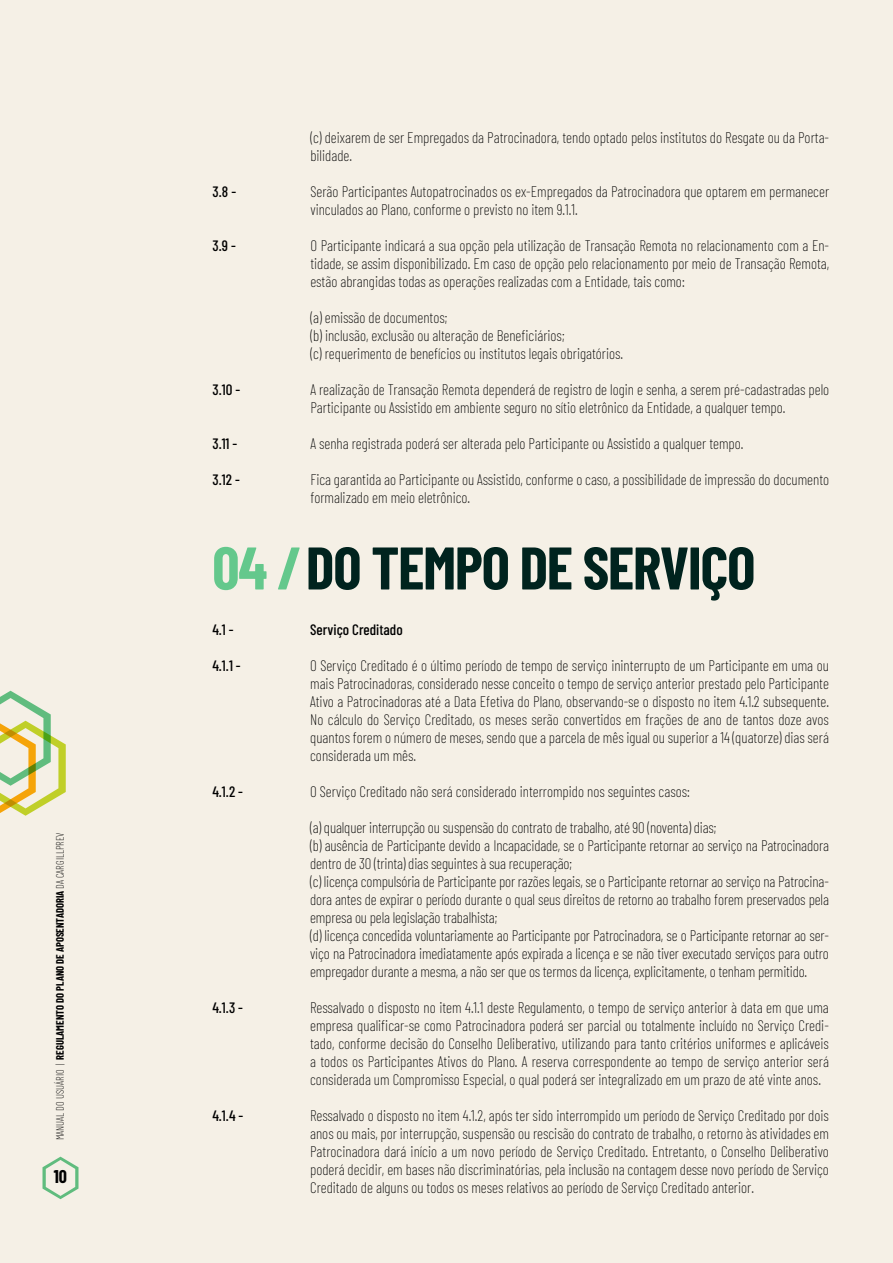
<style>
.page{position:relative;width:893px;height:1263px;background:#f5f0e6}
.page>*{position:absolute;margin:0;border:0;box-sizing:border-box;transform-origin:0 0}
.t1{font:700 60px "Barlow Condensed";letter-spacing:-.02em;color:#00231e}
.t2{font:700 18px "Barlow Condensed";color:#000}
.t3{font:200 15px/18px "Barlow Condensed";color:#000}
.t4{font:500 15px "Barlow Condensed";color:#000}
.t5{font:700 10.5px "Barlow Condensed";color:#000}
.s1{font-weight:200}
.s2{color:#64c88c}
</style>
<div class="page">
<svg style="left:43px;top:1157px;width:36px;height:42px"></svg>
<svg style="left:0;top:691px;width:66px;height:125px"></svg>
<p class="t5" style="left:53px;top:1140px;width:309px;rotate:-90deg"><span class="s1">MANUAL DO USUÁRIO |</span> REGULAMENTO DO PLANO DE APOSENTADORIA <span class="s1">DA CARGILLPREV</span></p>
<p class="t2" style="left:54px;top:1164px;width:15px">10</p>
<p class="t3" style="left:310px;top:127px;width:520px">(c) deixarem de ser Empregados da Patrocinadora, tendo optado pelos institutos do Resgate ou da Porta&shy;bilidade.</p>
<p class="t4" style="left:213px;top:180px;width:25px">3.8 -</p>
<p class="t3" style="left:310px;top:181px;width:520px">Serão Participantes Autopatrocinados os ex-Empregados da Patrocinadora que optarem em permanecer vinculados ao Plano, conforme o previsto no item 9.1.1.</p>
<p class="t4" style="left:213px;top:234px;width:25px">3.9 -</p>
<p class="t3" style="left:310px;top:235px;width:520px;text-align:justify">O Participante indicará a sua opção pela utilização de Transação Remota no relacionamento com a En&shy;tidade, se assim disponibilizado. Em caso de opção pelo relacionamento por meio de Transação Remota, estão abrangidas todas as operações realizadas com a Entidade, tais como:</p>
<p class="t3" style="left:310px;top:307px;width:314px">(a) emissão de documentos;<br>(b) inclusão, exclusão ou alteração de Beneficiários;<br>(c) requerimento de benefícios ou institutos legais obrigatórios.</p>
<p class="t4" style="left:213px;top:378px;width:29px">3.10 -</p>
<p class="t3" style="left:310px;top:379px;width:520px">A realização de Transação Remota dependerá de registro de login e senha, a serem pré-cadastradas pelo<br>Participante ou Assistido em ambiente seguro no sítio eletrônico da Entidade, a qualquer tempo.</p>
<p class="t4" style="left:213px;top:432px;width:26px">3.11 -</p>
<p class="t3" style="left:310px;top:433px;width:434px">A senha registrada poderá ser alterada pelo Participante ou Assistido a qualquer tempo.</p>
<p class="t4" style="left:213px;top:468px;width:29px">3.12 -</p>
<p class="t3" style="left:310px;top:469px;width:520px">Fica garantida ao Participante ou Assistido, conforme o caso, a possibilidade de impressão do documento formalizado em meio eletrônico.</p>
<h1 class="t1" style="left:212px;top:525px;width:545px"><span class="s2">04 /</span>DO TEMPO DE SERVIÇO</h1>
<p class="t4" style="left:212px;top:618px;width:23px">4.1 -</p>
<p class="t4" style="left:310px;top:618px;width:94px">Serviço Creditado</p>
<p class="t4" style="left:212px;top:654px;width:30px">4.1.1 -</p>
<p class="t3" style="left:310px;top:655px;width:520px;text-align:justify">O Serviço Creditado é o último período de tempo de serviço ininterrupto de um Participante em uma ou mais Patrocinadoras, considerado nesse conceito o tempo de serviço anterior prestado pelo Participante Ativo a Patrocinadoras até a Data Efetiva do Plano, observando-se o disposto no item 4.1.2 subsequente.<br>No cálculo do Serviço Creditado, os meses serão convertidos em frações de ano de tantos doze avos quantos forem o número de meses, sendo que a parcela de mês igual ou superior a 14 (quatorze) dias será considerada um mês.</p>
<p class="t4" style="left:212px;top:780px;width:32px">4.1.2 -</p>
<p class="t3" style="left:310px;top:781px;width:381px">O Serviço Creditado não será considerado interrompido nos seguintes casos:</p>
<p class="t3" style="left:310px;top:817px;width:520px">(a) qualquer interrupção ou suspensão do contrato de trabalho, até 90 (noventa) dias;<br>(b) ausência de Participante devido a Incapacidade, se o Participante retornar ao serviço na Patrocinadora dentro de 30 (trinta) dias seguintes à sua recuperação;<br>(c) licença compulsória de Participante por razões legais, se o Participante retornar ao serviço na Patrocina&shy;dora antes de expirar o período durante o qual seus direitos de retorno ao trabalho forem preservados pela empresa ou pela legislação trabalhista;<br>(d) licença concedida voluntariamente ao Participante por Patrocinadora, se o Participante retornar ao ser&shy;viço na Patrocinadora imediatamente após expirada a licença e se não tiver executado serviços para outro empregador durante a mesma, a não ser que os termos da licença, explicitamente, o tenham permitido.</p>
<p class="t4" style="left:212px;top:996px;width:32px">4.1.3 -</p>
<p class="t3" style="left:310px;top:997px;width:520px;text-align:justify">Ressalvado o disposto no item 4.1.1 deste Regulamento, o tempo de serviço anterior à data em que uma empresa qualificar-se como Patrocinadora poderá ser parcial ou totalmente incluído no Serviço Credi&shy;tado, conforme decisão do Conselho Deliberativo, utilizando para tanto critérios uniformes e aplicáveis a todos os Participantes Ativos do Plano. A reserva correspondente ao tempo de serviço anterior será considerada um Compromisso Especial, o qual poderá ser integralizado em um prazo de até vinte anos.</p>
<p class="t4" style="left:212px;top:1104px;width:33px">4.1.4 -</p>
<p class="t3" style="left:310px;top:1105px;width:520px;text-align:justify">Ressalvado o disposto no item 4.1.2, após ter sido interrompido um período de Serviço Creditado por dois anos ou mais, por interrupção, suspensão ou rescisão do contrato de trabalho, o retorno às atividades em Patrocinadora dará início a um novo período de Serviço Creditado. Entretanto, o Conselho Deliberativo poderá decidir, em bases não discriminatórias, pela inclusão na contagem desse novo período de Serviço Creditado de alguns ou todos os meses relativos ao período de Serviço Creditado anterior.</p>
</div>
